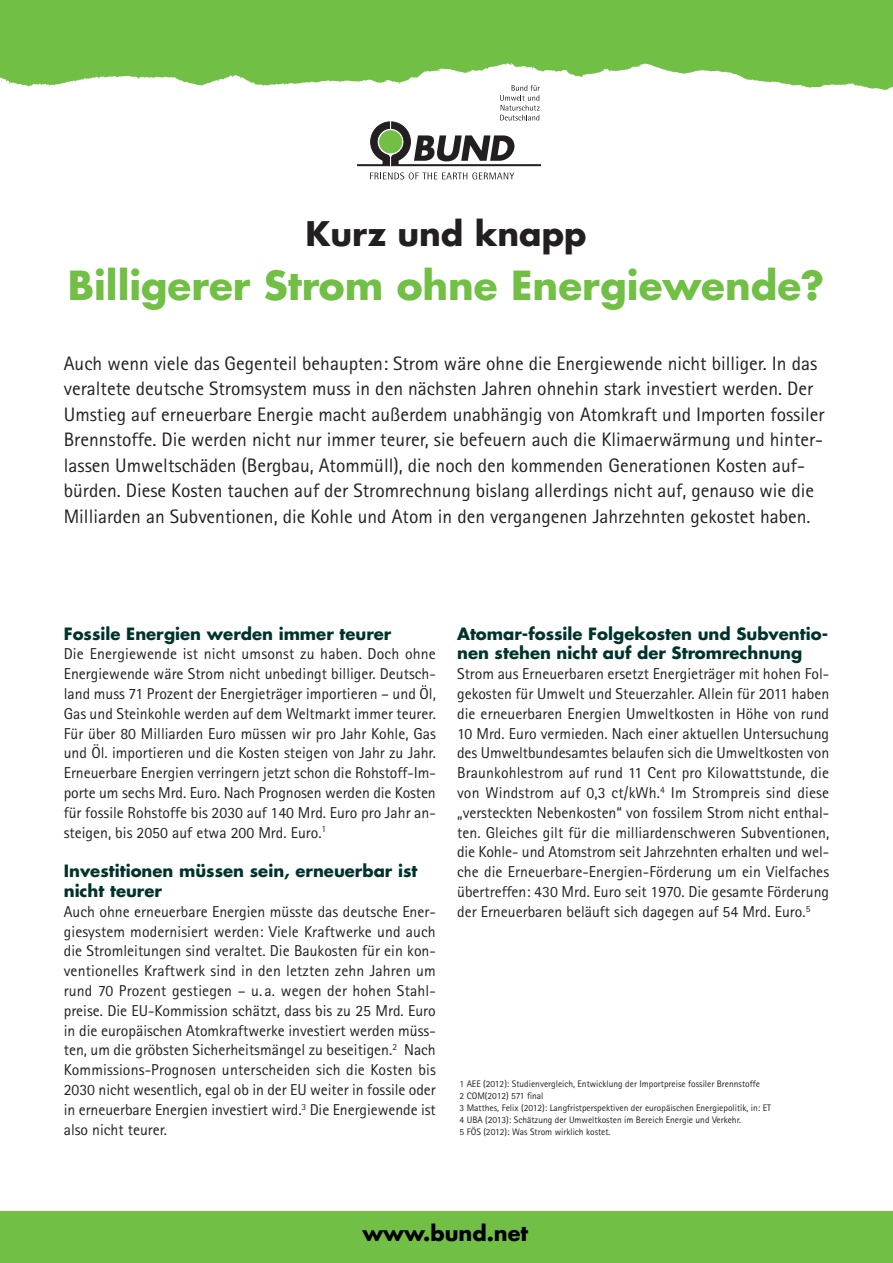
<style>
.page{position:relative;width:893px;height:1263px;background:#fff}
.page>*{position:absolute;margin:0;border:0;box-sizing:border-box;transform-origin:0 0}
.t1{font:700 39px "Futura";color:#71bf44}
.t2{font:700 33px "Futura";color:#231f20}
.t3{font:700 21px "Futura";color:#000}
.t4{font:19.5px/25.5px "Agfa Rotis Sans Serif";color:#231f20}
.t5{font:700 16.5px/19.8px "Futura";color:#00332c}
.t6{font:15.75px/19.8px "Agfa Rotis Sans Serif";color:#231f20;text-align:justify}
.t7{font:9.45px/12px "Agfa Rotis Sans Serif";color:#231f20}
</style>
<div class="page">
<img style="left:0;top:0;width:893px;height:91px">
<svg style="left:357px;top:85px;width:183px;height:81px"></svg>
<svg style="left:370px;top:172px;width:144px;height:7px"></svg>
<div style="left:0;top:1211px;width:893px;height:52px;background:#71bf44"></div>
<h2 class="t2" style="left:305px;top:219px;width:283px">Kurz und knapp</h2>
<h1 class="t1" style="left:68px;top:268px;width:758px">Billigerer Strom ohne Energiewende?</h1>
<p class="t4" style="left:64px;top:352px;width:762px">Auch wenn viele das Gegenteil behaupten: Strom wäre ohne die Energiewende nicht billiger. In das veraltete deutsche Stromsystem muss in den nächsten Jahren ohnehin stark investiert werden. Der Umstieg auf erneuerbare Energie macht außerdem unabhängig von Atomkraft und Importen fossiler Brennstoffe. Die werden nicht nur immer teurer, sie befeuern auch die Klimaerwärmung und hinter&shy;lassen Umweltschäden (Bergbau, Atommüll), die noch den kommenden Generationen Kosten auf&shy;bürden. Diese Kosten tauchen auf der Stromrechnung bislang allerdings nicht auf, genauso wie die Milliarden an Subventionen, die Kohle und Atom in den vergangenen Jahrzehnten gekostet haben.</p>
<p class="t5" style="left:64px;top:625px;width:329px">Fossile Energien werden immer teurer</p>
<p class="t6" style="left:64px;top:646px;width:374px">Die Energiewende ist nicht umsonst zu haben. Doch ohne Energiewende wäre Strom nicht unbedingt billiger. Deutsch&shy;land muss 71 Prozent der Energieträger importieren – und Öl, Gas und Steinkohle werden auf dem Weltmarkt immer teurer.<br>Für über 80 Milliarden Euro müssen wir pro Jahr Kohle, Gas und Öl. importieren und die Kosten steigen von Jahr zu Jahr.<br>Erneuerbare Energien verringern jetzt schon die Rohstoff-Im&shy;porte um sechs Mrd. Euro. Nach Prognosen werden die Kosten für fossile Rohstoffe bis 2030 auf 140 Mrd. Euro pro Jahr an&shy;steigen, bis 2050 auf etwa 200 Mrd. Euro.<sup>1</sup></p>
<p class="t5" style="left:64px;top:862px;width:355px">Investitionen müssen sein, erneuerbar ist nicht teurer</p>
<p class="t6" style="left:64px;top:903px;width:374px">Auch ohne erneuerbare Energien müsste das deutsche Ener&shy;giesystem modernisiert werden: Viele Kraftwerke und auch die Stromleitungen sind veraltet. Die Baukosten für ein kon&shy;ventionelles Kraftwerk sind in den letzten zehn Jahren um rund 70 Prozent gestiegen – u. a. wegen der hohen Stahl&shy;preise. Die EU-Kommission schätzt, dass bis zu 25 Mrd. Euro in die europäischen Atomkraftwerke investiert werden müss&shy;ten, um die gröbsten Sicherheitsmängel zu beseitigen.<sup>2</sup> Nach Kommissions-Prognosen unterscheiden sich die Kosten bis 2030 nicht wesentlich, egal ob in der EU weiter in fossile oder in erneuerbare Energien investiert wird.<sup>3</sup> Die Energiewende ist also nicht teurer.</p>
<p class="t5" style="left:457px;top:625px;width:373px">Atomar-fossile Folgekosten und Subventio&shy;nen stehen nicht auf der Stromrechnung</p>
<p class="t6" style="left:457px;top:665px;width:374px">Strom aus Erneuerbaren ersetzt Energieträger mit hohen Fol&shy;gekosten für Umwelt und Steuerzahler. Allein für 2011 haben die erneuerbaren Energien Umweltkosten in Höhe von rund 10 Mrd. Euro vermieden. Nach einer aktuellen Untersuchung des Umweltbundesamtes belaufen sich die Umweltkosten von Braunkohlestrom auf rund 11 Cent pro Kilowattstunde, die von Windstrom auf 0,3 ct/kWh.<sup>4</sup> Im Strompreis sind diese „versteckten Nebenkosten“ von fossilem Strom nicht enthal&shy;ten. Gleiches gilt für die milliardenschweren Subventionen, die Kohle- und Atomstrom seit Jahrzehnten erhalten und wel&shy;che die Erneuerbare-Energien-Förderung um ein Vielfaches übertreffen: 430 Mrd. Euro seit 1970. Die gesamte Förderung der Erneuerbaren beläuft sich dagegen auf 54 Mrd. Euro.<sup>5</sup></p>
<p class="t7" style="left:460px;top:1078px;width:313px">1 AEE (2012): Studienvergleich, Entwicklung der Importpreise fossiler Brennstoffe<br>2 COM(2012) 571 final<br>3 Matthes, Felix (2012): Langfristperspektiven der europäischen Energiepolitik, in: ET 4 UBA (2013): Schätzung der Umweltkosten im Bereich Energie und Verkehr.<br>5 FÖS (2012): Was Strom wirklich kostet.</p>
<h3 class="t3" style="left:362px;top:1223px;width:167px">www.bund.net</h3>
</div>
